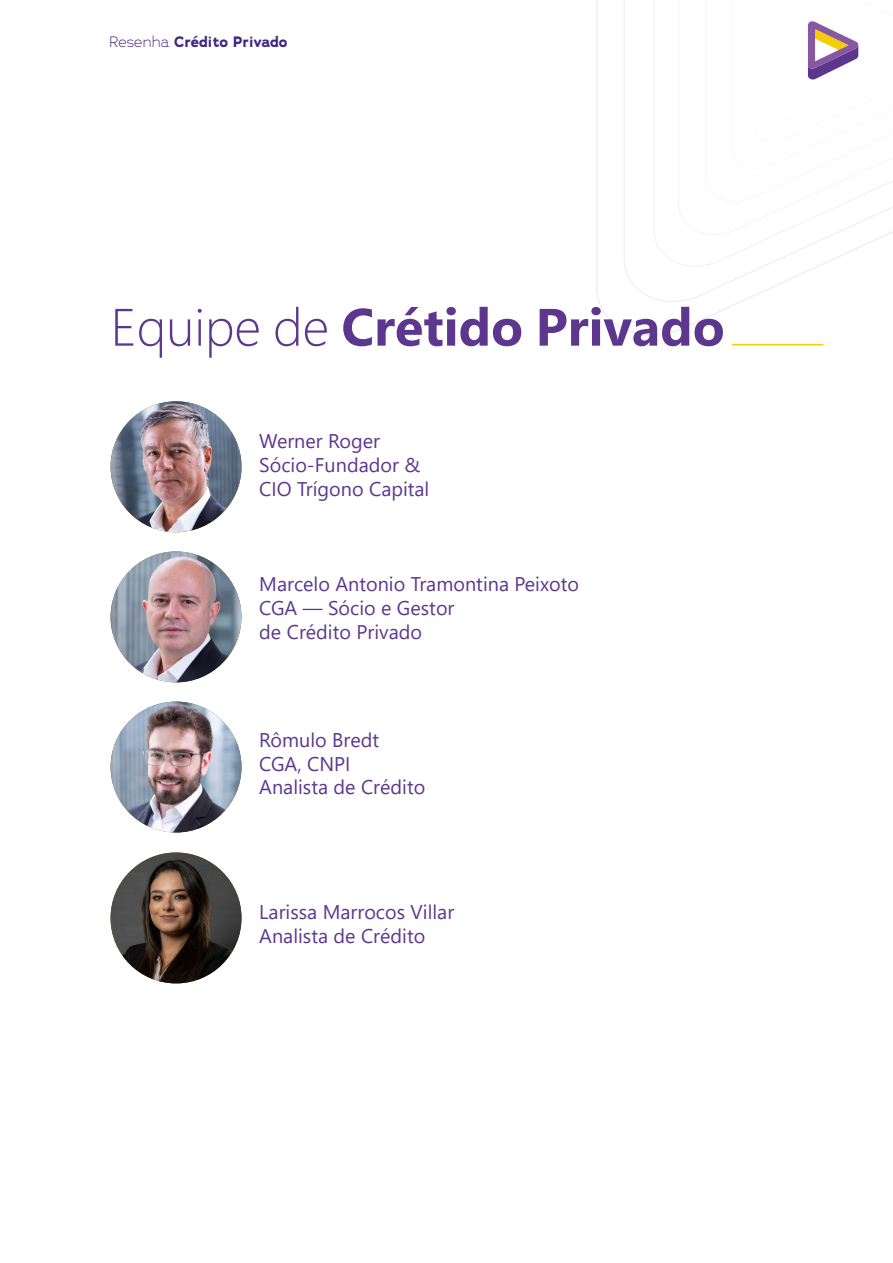
<style>
.page{position:relative;width:893px;height:1263px;background:#fff}
.page>*{position:absolute;margin:0;border:0;box-sizing:border-box;transform-origin:0 0}
.t1{font:700 52.5px "Segoe Pro";color:#5d378d}
.t2{font:19.8px/23.7px "Segoe UI";color:#5d378d}
.t3{font:700 15px "Adrianna";color:#3f2683}
.s1{font-weight:300}
</style>
<div class="page">
<svg style="left:596px;top:0;width:145px;height:336px"></svg>
<svg style="left:624px;top:0;width:193px;height:302px"></svg>
<svg style="left:653px;top:0;width:234px;height:267px"></svg>
<svg style="left:678px;top:0;width:215px;height:235px"></svg>
<svg style="left:706px;top:0;width:187px;height:202px"></svg>
<hr style="left:732px;top:344px;width:91px;height:1px;background:#f5cd00">
<img style="left:111px;top:401px;width:131px;height:131px;border-radius:65px">
<img style="left:111px;top:551px;width:131px;height:131px;border-radius:65px">
<img style="left:111px;top:701px;width:131px;height:131px;border-radius:65px">
<img style="left:111px;top:852px;width:131px;height:131px;border-radius:65px">
<p class="t3" style="left:109px;top:31px;width:180px"><span class="s1">Resenha</span> Crédito Privado</p>
<h1 class="t1" style="left:111px;top:290px;width:616px"><span class="s1">Equipe de</span> Crétido Privado</h1>
<p class="t2" style="left:259px;top:428px;width:172px">Werner Roger<br>Sócio-Fundador &amp;<br>CIO Trígono Capital</p>
<p class="t2" style="left:259px;top:571px;width:321px">Marcelo Antonio Tramontina Peixoto<br>CGA — Sócio e Gestor<br>de Crédito Privado</p>
<p class="t2" style="left:259px;top:726px;width:168px">Rômulo Bredt<br>CGA, CNPI<br>Analista de Crédito</p>
<p class="t2" style="left:259px;top:899px;width:196px">Larissa Marrocos Villar<br>Analista de Crédito</p>
</div>
